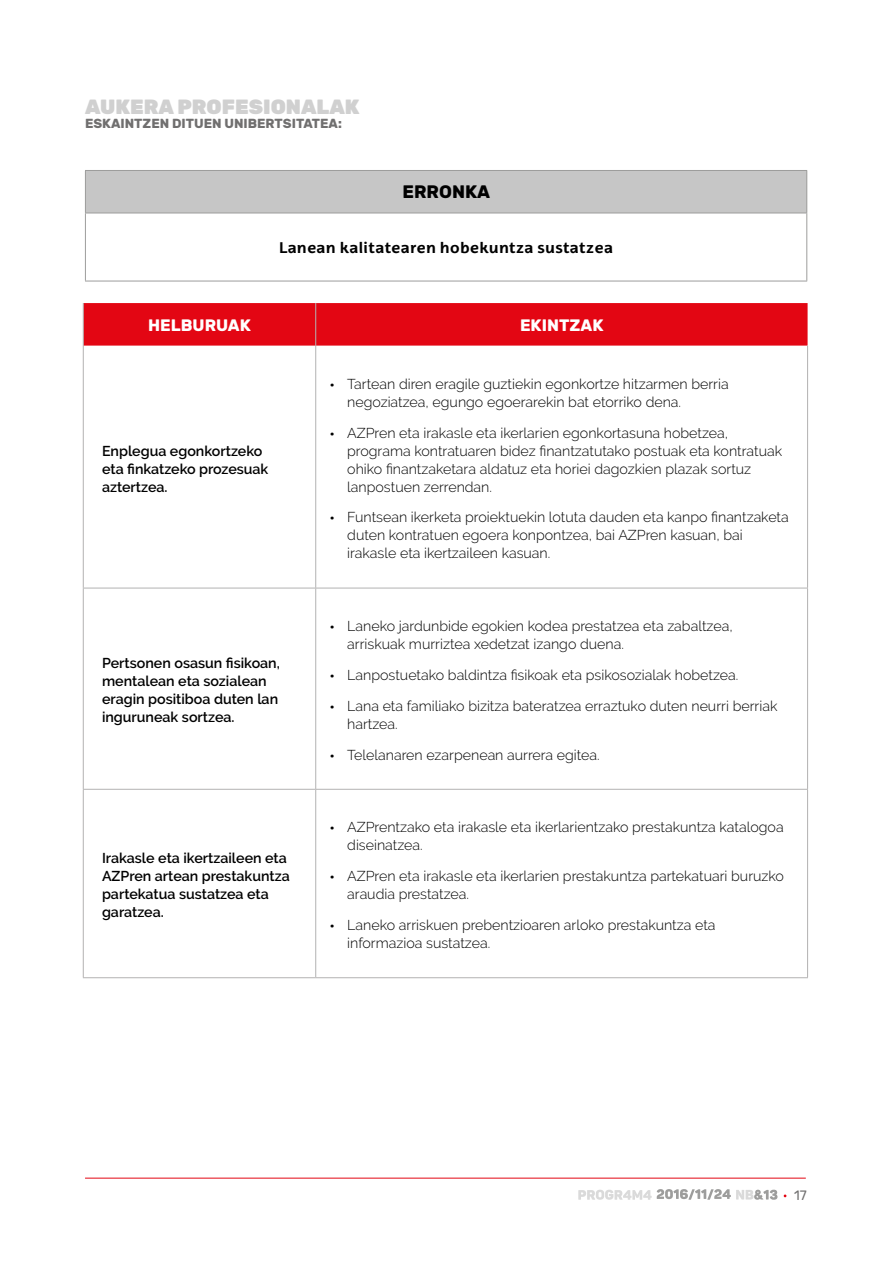
<style>
.page{position:relative;width:893px;height:1263px;background:#fff}
.page>*{position:absolute;margin:0;border:0;box-sizing:border-box;transform-origin:0 0}
.t1{font:900 20.55px "Rubik";color:#d0d0d0}
.t2{font:700 18px "Rubik";color:#000}
.t3{font:700 16.5px "Rubik";color:#fff}
.t4{font:700 15px "EHU Sans";letter-spacing:.025em;color:#000}
.t5{font:300 14.25px/18px "Raleway";color:#000}
.t6{font:600 14.25px/18px "Raleway";color:#000}
.t7{font:13.5px "Rubik";color:#706f6f}
.t8{font:700 13.05px "Rubik";color:#706f6f}
.s1{font-family:"EHU Sans";font-size:13.5px}
</style>
<div class="page">
<hr style="left:85px;top:1178px;width:721px;height:1px;background:#e30613">
<svg style="left:578px;top:1189px;width:199px;height:11px"></svg>
<div style="left:85px;top:170px;width:722px;height:43px;background:#c6c6c6"></div>
<hr style="left:85px;top:170px;width:722px;height:1px;background:#9d9d9c">
<hr style="left:85px;top:171px;width:1px;height:42px;background:#9d9d9c">
<hr style="left:806px;top:171px;width:1px;height:42px;background:#9d9d9c">
<hr style="left:85px;top:213px;width:722px;height:1px;background:#9d9d9c">
<hr style="left:85px;top:213px;width:1px;height:68px;background:#9d9d9c">
<hr style="left:806px;top:213px;width:1px;height:68px;background:#9d9d9c">
<hr style="left:85px;top:281px;width:722px;height:1px;background:#9d9d9c">
<div style="left:84px;top:303px;width:724px;height:43px;background:#e30613"></div>
<hr style="left:83px;top:303px;width:1px;height:43px;background:#b3b2b2">
<hr style="left:315px;top:303px;width:1px;height:43px;background:#b3b2b2">
<hr style="left:83px;top:346px;width:1px;height:242px;background:#b3b2b2">
<hr style="left:315px;top:346px;width:1px;height:242px;background:#b3b2b2">
<hr style="left:807px;top:346px;width:1px;height:242px;background:#b3b2b2">
<hr style="left:83px;top:588px;width:233px;height:1px;background:#b3b2b2">
<hr style="left:83px;top:588px;width:1px;height:201px;background:#b3b2b2">
<hr style="left:316px;top:588px;width:492px;height:1px;background:#b3b2b2">
<hr style="left:315px;top:588px;width:1px;height:201px;background:#b3b2b2">
<hr style="left:807px;top:588px;width:1px;height:201px;background:#b3b2b2">
<hr style="left:83px;top:789px;width:233px;height:1px;background:#b3b2b2">
<hr style="left:83px;top:790px;width:1px;height:187px;background:#b3b2b2">
<hr style="left:316px;top:789px;width:492px;height:1px;background:#b3b2b2">
<hr style="left:315px;top:790px;width:1px;height:187px;background:#b3b2b2">
<hr style="left:807px;top:790px;width:1px;height:187px;background:#b3b2b2">
<hr style="left:83px;top:977px;width:233px;height:1px;background:#b3b2b2">
<hr style="left:316px;top:977px;width:492px;height:1px;background:#b3b2b2">
<h1 class="t1" style="left:85px;top:95px;width:276px">AUKERA PROFESIONALAK</h1>
<p class="t8" style="left:85px;top:116px;width:258px">ESKAINTZEN DITUEN UNIBERTSITATEA:</p>
<p class="t2" style="left:402px;top:182px;width:89px">ERRONKA</p>
<p class="t4" style="left:279px;top:238px;width:335px">Lanean kalitatearen hobekuntza sustatzea</p>
<p class="t3" style="left:148px;top:315px;width:104px">HELBURUAK</p>
<p class="t3" style="left:520px;top:315px;width:85px">EKINTZAK</p>
<p class="t6" style="left:102px;top:441px;width:168px">Enplegua egonkortzeko eta finkatzeko prozesuak aztertzea.</p>
<p class="t6" style="left:102px;top:654px;width:179px">Pertsonen osasun fisikoan, mentalean eta sozialean eragin positiboa duten lan inguruneak sortzea.</p>
<p class="t6" style="left:102px;top:849px;width:189px">Irakasle eta ikertzaileen eta<br>AZPren artean prestakuntza partekatua sustatzea eta garatzea.</p>
<p class="t5" style="left:347px;top:375px;width:383px;text-indent:-17px"><span class="s1">•</span> Tartean diren eragile guztiekin egonkortze hitzarmen berria negoziatzea, egungo egoerarekin bat etorriko dena.</p>
<p class="t5" style="left:347px;top:423px;width:436px;text-indent:-17px"><span class="s1">•</span> AZPren eta irakasle eta ikerlarien egonkortasuna hobetzea, programa kontratuaren bidez finantzatutako postuak eta kontratuak ohiko finantzaketara aldatuz eta horiei dagozkien plazak sortuz lanpostuen zerrendan.</p>
<p class="t5" style="left:347px;top:508px;width:443px;text-indent:-17px"><span class="s1">•</span> Funtsean ikerketa proiektuekin lotuta dauden eta kanpo finantzaketa duten kontratuen egoera konpontzea, bai AZPren kasuan, bai irakasle eta ikertzaileen kasuan.</p>
<p class="t5" style="left:347px;top:617px;width:387px;text-indent:-17px"><span class="s1">•</span> Laneko jardunbide egokien kodea prestatzea eta zabaltzea, arriskuak murriztea xedetzat izango duena.</p>
<p class="t5" style="left:330px;top:666px;width:410px"><span class="s1">•</span> Lanpostuetako baldintza fisikoak eta psikosozialak hobetzea.</p>
<p class="t5" style="left:347px;top:697px;width:432px;text-indent:-17px"><span class="s1">•</span> Lana eta familiako bizitza bateratzea erraztuko duten neurri berriak hartzea.</p>
<p class="t5" style="left:330px;top:745px;width:271px"><span class="s1">•</span> Telelanaren ezarpenean aurrera egitea.</p>
<p class="t5" style="left:347px;top:818px;width:438px;text-indent:-17px"><span class="s1">•</span> AZPrentzako eta irakasle eta ikerlarientzako prestakuntza katalogoa diseinatzea.</p>
<p class="t5" style="left:347px;top:867px;width:438px;text-indent:-17px"><span class="s1">•</span> AZPren eta irakasle eta ikerlarien prestakuntza partekatuari buruzko araudia prestatzea.</p>
<p class="t5" style="left:347px;top:916px;width:370px;text-indent:-17px"><span class="s1">•</span> Laneko arriskuen prebentzioaren arloko prestakuntza eta informazioa sustatzea.</p>
<p class="t7" style="left:794px;top:1188px;width:14px">17</p>
</div>
